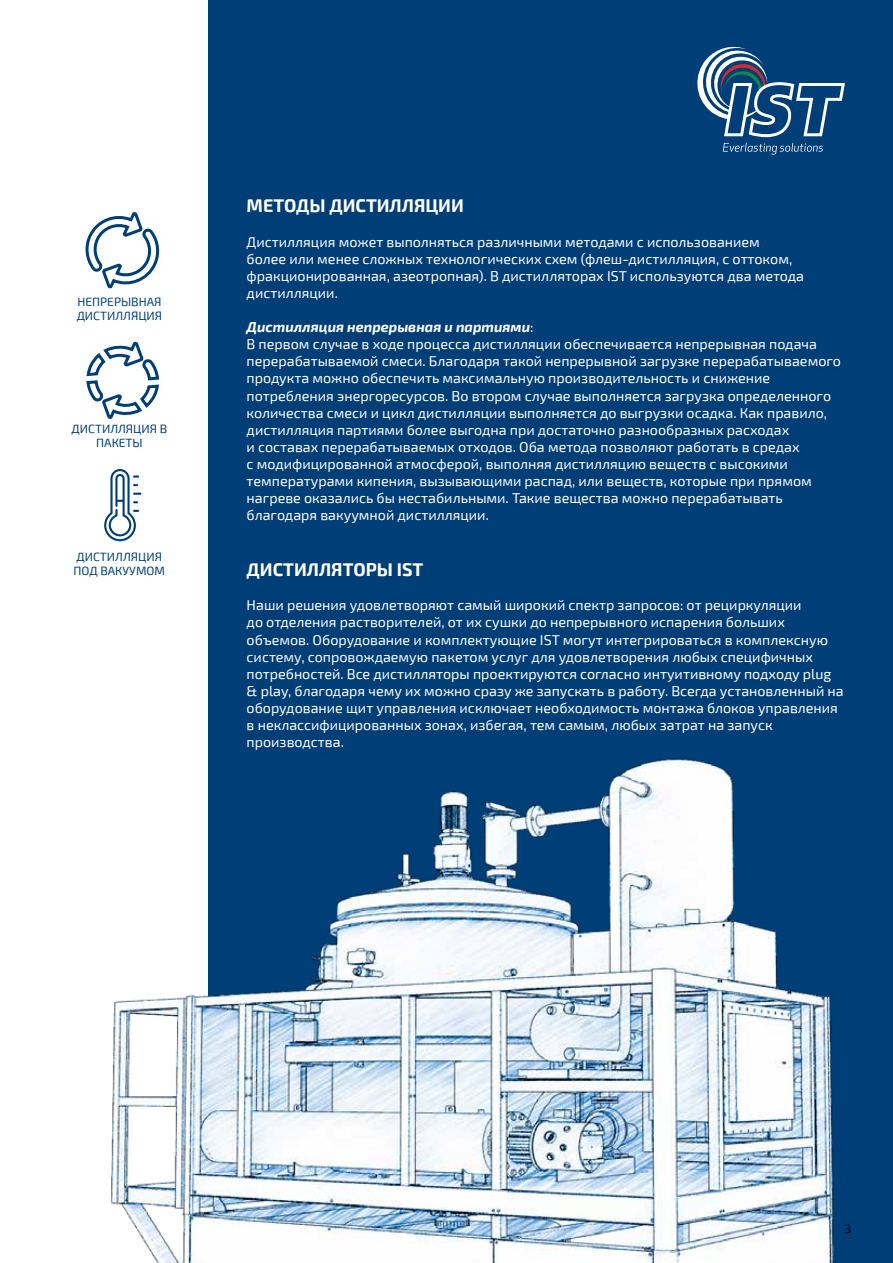
<style>
.page{position:relative;width:893px;height:1263px;background:#fff}
.page>*{position:absolute;margin:0;border:0;box-sizing:border-box;transform-origin:0 0}
.t1{font:700 18px "Exo 2";color:#fff}
.t2{font:14.25px/17.1px "Exo 2";color:#fff}
.t3{font:12px/13.5px "Exo 2";color:#003e77}
.t4{font:12px "Exo 2";color:#000}
.s1{font-weight:700;font-style:italic}
</style>
<div class="page">
<div style="left:208px;top:0;width:685px;height:1263px;background:#003e77"></div>
<svg style="left:723px;top:143px;width:100px;height:12px"></svg>
<svg style="left:697px;top:46px;width:148px;height:91px"></svg>
<svg style="left:104px;top:469px;width:37px;height:72px"></svg>
<svg style="left:85px;top:212px;width:75px;height:77px"></svg>
<svg style="left:86px;top:341px;width:74px;height:78px"></svg>
<img style="left:111px;top:758px;width:724px;height:505px">
<p class="t3" style="left:77px;top:296px;width:87px">НЕПРЕРЫВНАЯ<br>ДИСТИЛЛЯЦИЯ</p>
<p class="t3" style="left:72px;top:423px;width:97px;text-align:center">ДИСТИЛЛЯЦИЯ В<br>ПАКЕТЫ</p>
<p class="t3" style="left:74px;top:550px;width:93px">ДИСТИЛЛЯЦИЯ<br>ПОД ВАКУУМОМ</p>
<p class="t1" style="left:247px;top:195px;width:219px">МЕТОДЫ ДИСТИЛЛЯЦИИ</p>
<p class="t2" style="left:247px;top:233px;width:559px">Дистилляция может выполняться различными методами с использованием<br>более или менее сложных технологических схем (флеш-дистилляция, с оттоком, фракционированная, азеотропная). В дистилляторах IST используются два метода дистилляции.</p>
<p class="t2" style="left:247px;top:319px;width:596px"><span class="s1">Дистилляция непрерывная и партиями</span>:<br>В первом случае в ходе процесса дистилляции обеспечивается непрерывная подача перерабатываемой смеси. Благодаря такой непрерывной загрузке перерабатываемого продукта можно обеспечить максимальную производительность и снижение потребления энергоресурсов. Во втором случае выполняется загрузка определенного количества смеси и цикл дистилляции выполняется до выгрузки осадка. Как правило, дистилляция партиями более выгодна при достаточно разнообразных расходах<br>и составах перерабатываемых отходов. Оба метода позволяют работать в средах<br>с модифицированной атмосферой, выполняя дистилляцию веществ с высокими температурами кипения, вызывающими распад, или веществ, которые при прямом нагреве оказались бы нестабильными. Такие вещества можно перерабатывать благодаря вакуумной дистилляции.</p>
<p class="t1" style="left:247px;top:559px;width:178px">ДИСТИЛЛЯТОРЫ IST</p>
<p class="t2" style="left:247px;top:597px;width:599px">Наши решения удовлетворяют самый широкий спектр запросов: от рециркуляции<br>до отделения растворителей, от их сушки до непрерывного испарения больших объемов. Оборудование и комплектующие IST могут интегрироваться в комплексную систему, сопровождаемую пакетом услуг для удовлетворения любых специфичных потребностей. Все дистилляторы проектируются согласно интуитивному подходу plug &amp; play, благодаря чему их можно сразу же запускать в работу. Всегда установленный на оборудование щит управления исключает необходимость монтажа блоков управления в неклассифицированных зонах, избегая, тем самым, любых затрат на запуск производства.</p>
<p class="t4" style="left:844px;top:1222px;width:8px">3</p>
</div>
